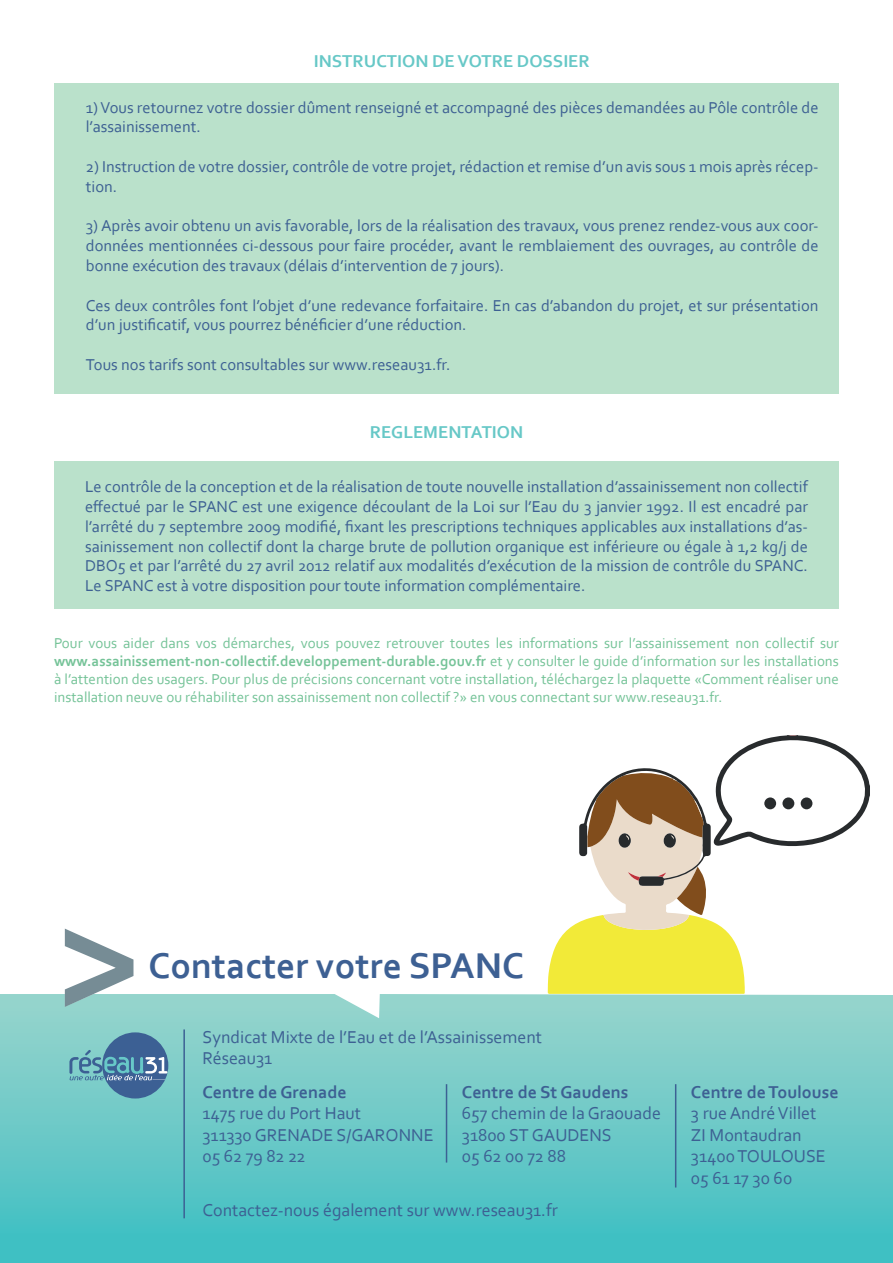
<style>
.page{position:relative;width:893px;height:1263px;background:#fff}
.page>*{position:absolute;margin:0;border:0;box-sizing:border-box;transform-origin:0 0}
.t1{font:700 165px "Corbel";color:#768c95}
.t2{font:700 37.5px "Corbel";color:#3d6093}
.t3{font:18px/21.6px "Corbel";color:#3d6093}
.t4{font:700 18px "Corbel";color:#3d6093}
.t5{font:700 18px "Corbel";color:#67c8c7}
.t6{font:16.5px/19.8px "Corbel";color:#3d6093}
.t7{font:15px/18px "Corbel";color:#75c398;text-align:justify}
.s1{font-weight:700}
</style>
<div class="page">
<svg style="left:548px;top:735px;width:322px;height:259px"></svg>
<svg style="left:0;top:994px;width:893px;height:269px;background:#6ac9c7"></svg>
<div style="left:102px;top:1032px;width:66px;height:66px;background:#3c6094;border-radius:50%"></div>
<svg style="left:69px;top:1050px;width:98px;height:31px"></svg>
<hr style="left:183px;top:1029px;width:2px;height:189px;background:#3c6194">
<hr style="left:446px;top:1084px;width:1px;height:78px;background:#3c6194">
<hr style="left:675px;top:1084px;width:1px;height:103px;background:#3c6194">
<div style="left:54px;top:461px;width:785px;height:148px;background:#bae1cb"></div>
<div style="left:54px;top:83px;width:785px;height:310px;background:#bae1cb"></div>
<p class="t5" style="left:314px;top:50px;width:277px">INSTRUCTION DE VOTRE DOSSIER</p>
<p class="t6" style="left:86px;top:97px;width:734px">1) Vous retournez votre dossier dûment renseigné et accompagné des pièces demandées au Pôle contrôle de l’assainissement.</p>
<p class="t6" style="left:86px;top:156px;width:734px">2) Instruction de votre dossier, contrôle de votre projet, rédaction et remise d’un avis sous 1 mois après récep&shy;tion.</p>
<p class="t6" style="left:86px;top:216px;width:734px;text-align:justify">3) Après avoir obtenu un avis favorable, lors de la réalisation des travaux, vous prenez rendez-vous aux coor&shy;données mentionnées ci-dessous pour faire procéder, avant le remblaiement des ouvrages, au contrôle de bonne exécution des travaux (délais d’intervention de 7 jours).</p>
<p class="t6" style="left:86px;top:295px;width:734px">Ces deux contrôles font l’objet d’une redevance forfaitaire. En cas d’abandon du projet, et sur présentation d’un justificatif, vous pourrez bénéficier d’une réduction.</p>
<p class="t6" style="left:86px;top:354px;width:366px">Tous nos tarifs sont consultables sur www.reseau31.fr.</p>
<p class="t5" style="left:370px;top:421px;width:155px">REGLEMENTATION</p>
<p class="t6" style="left:85px;top:476px;width:724px;text-align:justify">Le contrôle de la conception et de la réalisation de toute nouvelle installation d’assainissement non collectif effectué par le SPANC est une exigence découlant de la Loi sur l’Eau du 3 janvier 1992. Il est encadré par l’arrêté du 7 septembre 2009 modifié, fixant les prescriptions techniques applicables aux installations d’as&shy;sainissement non collectif dont la charge brute de pollution organique est inférieure ou égale à 1,2 kg/j de DBO5 et par l’arrêté du 27 avril 2012 relatif aux modalités d’exécution de la mission de contrôle du SPANC.<br>Le SPANC est à votre disposition pour toute information complémentaire.</p>
<p class="t7" style="left:54px;top:634px;width:786px">Pour vous aider dans vos démarches, vous pouvez retrouver toutes les informations sur l’assainissement non collectif sur <span class="s1">www.assainissement-non-collectif.developpement-durable.gouv.fr</span> et y consulter le guide d’information sur les installations à l’attention des usagers. Pour plus de précisions concernant votre installation, téléchargez la plaquette «Comment réaliser une installation neuve ou réhabiliter son assainissement non collectif ?» en vous connectant sur www.reseau31.fr.</p>
<h1 class="t1" style="left:56px;top:854px;width:88px">&gt;</h1>
<h2 class="t2" style="left:148px;top:942px;width:377px">Contacter votre SPANC</h2>
<p class="t3" style="left:202px;top:1025px;width:341px">Syndicat Mixte de l’Eau et de l’Assainissement<br>Réseau31</p>
<p class="t4" style="left:202px;top:1080px;width:146px">Centre de Grenade</p>
<p class="t3" style="left:202px;top:1102px;width:233px">1475 rue du Port Haut<br>311330 GRENADE S/GARONNE<br>05 62 79 82 22</p>
<p class="t4" style="left:462px;top:1080px;width:168px">Centre de St Gaudens</p>
<p class="t3" style="left:462px;top:1102px;width:201px">657 chemin de la Graouade<br>31800 ST GAUDENS<br>05 62 00 72 88</p>
<p class="t3" style="left:202px;top:1198px;width:357px">Contactez-nous également sur www.reseau31.fr</p>
<p class="t4" style="left:691px;top:1080px;width:149px">Centre de Toulouse</p>
<p class="t3" style="left:691px;top:1102px;width:136px">3 rue André Villet<br>ZI Montaudran<br>31400 TOULOUSE<br>05 61 17 30 60</p>
</div>
